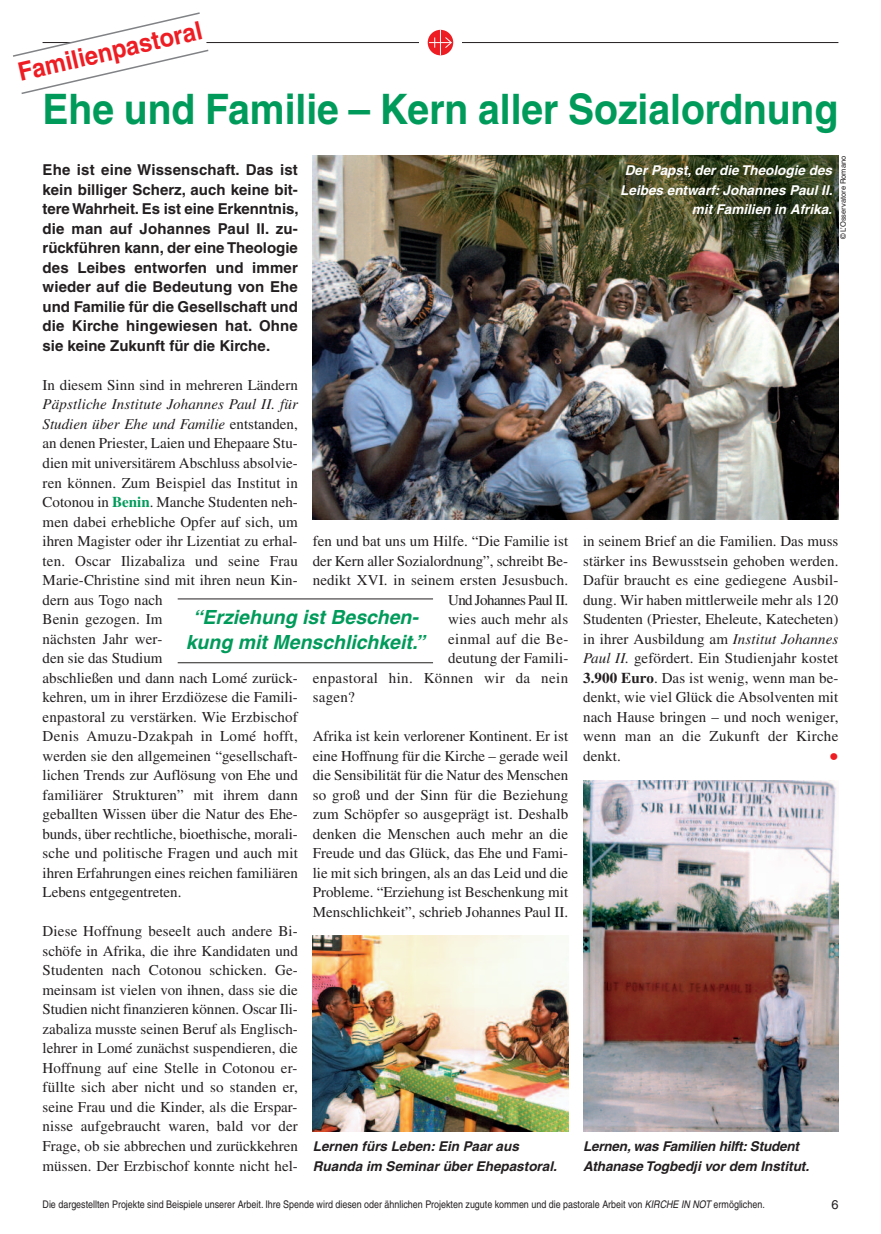
<style>
.page{position:relative;width:881px;height:1234px;background:#fff}
.page>*{position:absolute;margin:0;border:0;box-sizing:border-box;transform-origin:0 0}
.t1{font:700 42px "Helvetica";color:#009b5b;scale:.93 1}
.t2{font:700 25.5px "Helvetica";color:#ee1d23;scale:.93 1}
.t3{font:25.5px "Times";color:#ee1d23}
.t4{font:italic 700 19.5px/25.5px "Helvetica";color:#009b5b;text-align:center}
.t5{font:15px/19.5px "Times";color:#231f20;text-align:justify}
.t6{font:700 15px/19.5px "Helvetica";color:#231f20;text-align:justify}
.t7{font:15px "Times";letter-spacing:.025em;color:#231f20}
.t8{font:15px "Times";letter-spacing:-.04em;color:#231f20}
.t9{font:italic 700 13.5px/19.5px "Helvetica";color:#231f20}
.t10{font:italic 700 13.5px/19.5px "Helvetica";color:#fff;text-align:right}
.t11{font:12.75px "Helvetica";color:#231f20}
.t12{font:10.5px "Helvetica";color:#231f20;scale:.85 1}
.t13{font:7.5px "Helvetica";color:#231f20}
.s1{font-style:italic}
.s2{font-weight:700;color:#009b5b}
.s3{color:#fff}
.s4{font-weight:700}
</style>
<div class="page">
<hr style="left:43px;top:42px;width:795px;height:1px;background:#231f20">
<div style="left:419px;top:21px;width:42px;height:43px;background:#fff"></div>
<svg style="left:427px;top:30px;width:26px;height:25px"></svg>
<svg style="left:429px;top:30px;width:23px;height:25px"></svg>
<svg style="left:13px;top:12px;width:197px;height:82px"></svg>
<img style="left:583px;top:780px;width:255px;height:351px">
<img style="left:313px;top:935px;width:255px;height:196px">
<hr style="left:178px;top:598px;width:255px;height:1px;background:#231f20">
<hr style="left:178px;top:662px;width:255px;height:1px;background:#231f20">
<img style="left:313px;top:156px;width:525px;height:363px">
<h2 class="t2" style="left:16px;top:63px;width:204px;rotate:-13deg">Familienpastoral</h2>
<h1 class="t1" style="left:43px;top:94px;width:856px">Ehe und Familie – Kern aller Sozialordnung</h1>
<p class="t6" style="left:43px;top:162px;width:257px">Ehe ist eine Wissenschaft. Das ist kein billiger Scherz, auch keine bit&shy;tere Wahrheit. Es ist eine Erkenntnis, die man auf Johannes Paul II. zu&shy;rückführen kann, der eine Theologie des Leibes entworfen und immer wieder auf die Bedeutung von Ehe und Familie für die Gesellschaft und die Kirche hingewiesen hat. Ohne sie keine Zukunft für die Kirche.</p>
<p class="t5" style="left:43px;top:376px;width:257px">In diesem Sinn sind in mehreren Ländern</p>
<p class="t5" style="left:43px;top:396px;width:257px;text-align:left"><span class="s1">Päpstliche Institute Johannes Paul II. für Studien über Ehe und Familie</span> entstanden, an denen Priester, Laien und Ehepaare Stu&shy;dien mit universitärem Abschluss absolvie&shy;ren können. Zum Beispiel das Institut in Cotonou in <span class="s2">Benin</span>. Manche Studenten neh&shy;men dabei erhebliche Opfer auf sich, um ihren Magister oder ihr Lizentiat zu erhal&shy;ten. Oscar Ilizabaliza und seine Frau Marie-Christine sind mit ihren neun Kin&shy;dern aus Togo nach<br>Benin gezogen. Im<br>nächsten Jahr wer-<br>den sie das Studium<br>abschließen und dann nach Lomé zurück&shy;kehren, um in ihrer Erzdiözese die Famili&shy;enpastoral zu verstärken. Wie Erzbischof Denis Amuzu-Dzakpah in Lomé hofft, werden sie den allgemeinen “gesellschaft&shy;lichen Trends zur Auflösung von Ehe und familiärer Strukturen” mit ihrem dann geballten Wissen über die Natur des Ehe&shy;bunds, über rechtliche, bioethische, morali&shy;sche und politische Fragen und auch mit ihren Erfahrungen eines reichen familiären Lebens entgegentreten.</p>
<p class="t5" style="left:43px;top:922px;width:257px">Diese Hoffnung beseelt auch andere Bi&shy;schöfe in Afrika, die ihre Kandidaten und Studenten nach Cotonou schicken. Ge&shy;meinsam ist vielen von ihnen, dass sie die Studien nicht finanzieren können. Oscar Ili&shy;zabaliza musste seinen Beruf als Englisch&shy;lehrer in Lomé zunächst suspendieren, die Hoffnung auf eine Stelle in Cotonou er&shy;füllte sich aber nicht und so standen er, seine Frau und die Kinder, als die Erspar&shy;nisse aufgebraucht waren, bald vor der Frage, ob sie abbrechen und zurückkehren müssen. Der Erzbischof konnte nicht hel-</p>
<p class="t5" style="left:313px;top:532px;width:257px">fen und bat uns um Hilfe. “Die Familie ist</p>
<p class="t5" style="left:313px;top:552px;width:257px">der Kern aller Sozialordnung”, schreibt Be-</p>
<p class="t5" style="left:313px;top:571px;width:257px">nedikt XVI. in seinem ersten Jesusbuch.</p>
<p class="t8" style="left:448px;top:594px;width:121px">Und Johannes Paul<span class="s3">.</span>II.</p>
<p class="t5" style="left:448px;top:610px;width:121px">wies auch mehr als</p>
<p class="t7" style="left:448px;top:633px;width:122px">einmal auf die Be-</p>
<p class="t5" style="left:448px;top:649px;width:122px">deutung der Famili-</p>
<p class="t7" style="left:313px;top:672px;width:257px">enpastoral hin. Können wir da nein</p>
<p class="t5" style="left:313px;top:688px;width:43px">sagen?</p>
<p class="t5" style="left:313px;top:727px;width:257px">Afrika ist kein verlorener Kontinent. Er ist eine Hoffnung für die Kirche – gerade weil die Sensibilität für die Natur des Menschen so groß und der Sinn für die Beziehung zum Schöpfer so ausgeprägt ist. Deshalb denken die Menschen auch mehr an die Freude und das Glück, das Ehe und Fami&shy;lie mit sich bringen, als an das Leid und die Probleme. “Erziehung ist Beschenkung mit Menschlichkeit”, schrieb Johannes Paul II.</p>
<h3 class="t4" style="left:186px;top:606px;width:240px">“Erziehung ist Beschen&shy;kung mit Menschlichkeit.”</h3>
<p class="t9" style="left:313px;top:1137px;width:245px">Lernen fürs Leben: Ein Paar aus<br>Ruanda im Seminar über Ehepastoral.</p>
<p class="t10" style="left:620px;top:162px;width:214px">Der Papst, der die Theologie des<br>Leibes entwarf: Johannes Paul II. mit Familien in Afrika.</p>
<p class="t13" style="left:840px;top:239px;width:85px;rotate:-90deg">© L’Osservatore Romano</p>
<p class="t5" style="left:583px;top:532px;width:257px">in seinem Brief an die Familien. Das muss stärker ins Bewusstsein gehoben werden.<br>Dafür braucht es eine gediegene Ausbil&shy;dung. Wir haben mittlerweile mehr als 120<br>Studenten (Priester, Eheleute, Katecheten) in ihrer Ausbildung am <span class="s1">Institut Johannes Paul II.</span> gefördert. Ein Studienjahr kostet <span class="s4">3.900 Euro</span>. Das ist wenig, wenn man be&shy;denkt, wie viel Glück die Absolventen mit nach Hause bringen – und noch weniger, wenn man an die Zukunft der Kirche denkt.</p>
<h2 class="t3" style="left:829px;top:747px;width:10px">•</h2>
<p class="t9" style="left:583px;top:1137px;width:227px">Lernen, was Familien hilft: Student<br>Athanase Togbedji vor dem Institut.</p>
<p class="t12" style="left:43px;top:1200px;width:850px">Die dargestellten Projekte sind Beispiele unserer Arbeit. Ihre Spende wird diesen oder ähnlichen Projekten zugute kommen und die pastorale Arbeit von <span class="s1">KIRCHE IN NOT</span> ermöglichen.</p>
<p class="t11" style="left:831px;top:1198px;width:9px">6</p>
</div>
